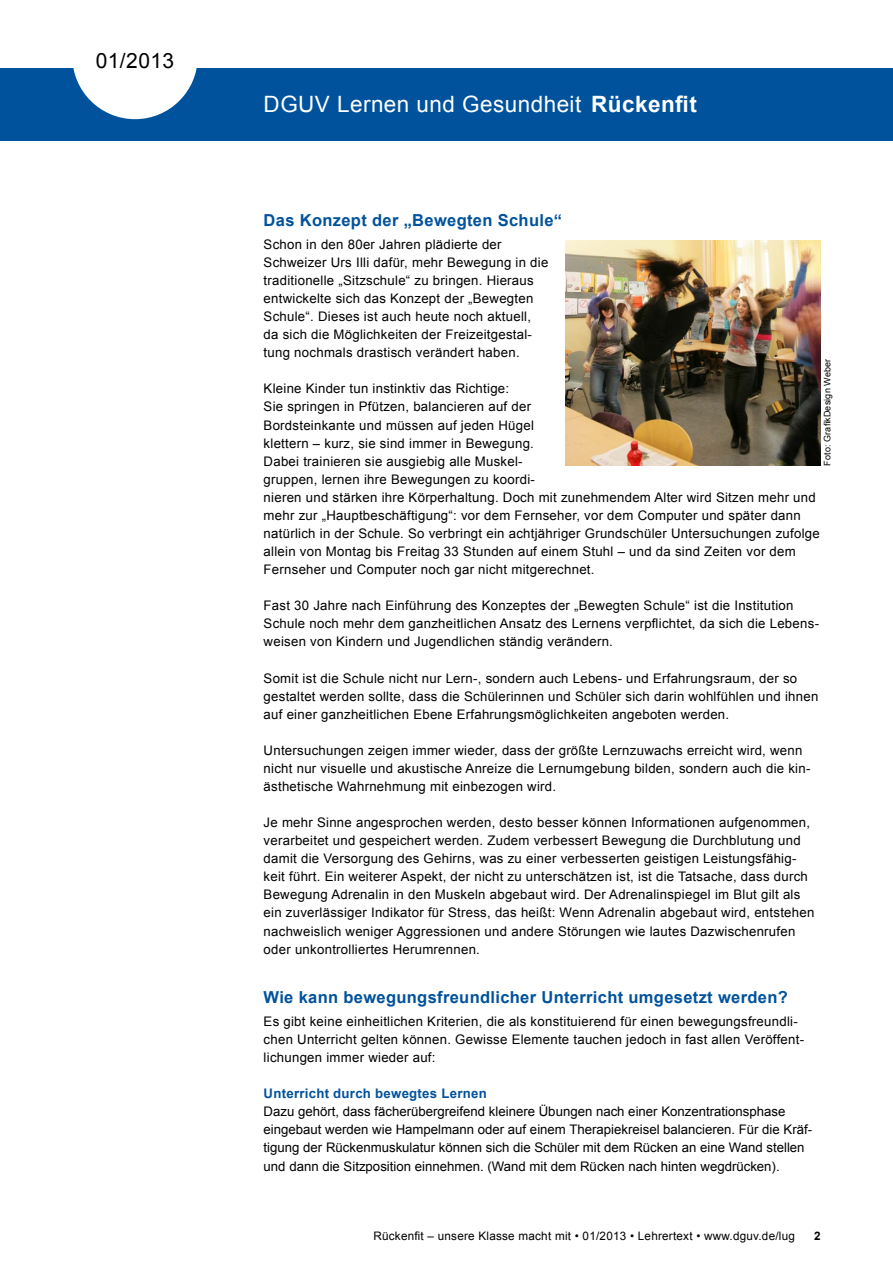
<style>
.page{position:relative;width:893px;height:1263px;background:#fff}
.page>*{position:absolute;margin:0;border:0;box-sizing:border-box;transform-origin:0 0}
.t1{font:22.5px "Arial";letter-spacing:.02em;color:#fff}
.t2{font:21px "Arial";letter-spacing:.02em;color:#000}
.t3{font:700 16.5px "Arial";letter-spacing:.02em;color:#00529c}
.t4{font:13.2px/18px "Arial";letter-spacing:.02em;color:#000}
.t5{font:13.2px/18px "Arial";color:#000}
.t6{font:700 13.2px "Arial";letter-spacing:.02em;color:#00529c}
.t7{font:11.7px "Arial";letter-spacing:.02em;color:#000}
.t8{font:700 11.7px "Arial";color:#000}
.t9{font:9px "Arial";letter-spacing:.015em;color:#000}
.s1{font-weight:700}
</style>
<div class="page">
<div style="left:0;top:68px;width:893px;height:72px;background:#00529c"></div>
<svg style="left:73px;top:68px;width:124px;height:51px"></svg>
<img style="left:566px;top:240px;width:255px;height:226px">
<h2 class="t2" style="left:96px;top:47px;width:80px">01/2013</h2>
<h1 class="t1" style="left:264px;top:89px;width:435px">DGUV Lernen und Gesundheit <span class="s1">Rückenfit</span></h1>
<p class="t3" style="left:264px;top:209px;width:300px">Das Konzept der „Bewegten Schule“</p>
<p class="t4" style="left:264px;top:235px;width:286px">Schon in den 80er Jahren plädierte der Schweizer Urs Illi dafür, mehr Bewegung in die traditionelle „Sitzschule“ zu bringen. Hieraus entwickelte sich das Konzept der „Bewegten Schule“. Dieses ist auch heute noch aktuell, da sich die Möglichkeiten der Freizeitgestal&shy;tung nochmals drastisch verändert haben.</p>
<p class="t4" style="left:264px;top:380px;width:558px">Kleine Kinder tun instinktiv das Richtige:<br>Sie springen in Pfützen, balancieren auf der<br>Bordsteinkante und müssen auf jeden Hügel<br>klettern – kurz, sie sind immer in Bewegung.<br>Dabei trainieren sie ausgiebig alle Muskel-<br>gruppen, lernen ihre Bewegungen zu koordi-<br>nieren und stärken ihre Körperhaltung. Doch mit zunehmendem Alter wird Sitzen mehr und mehr zur „Hauptbeschäftigung“: vor dem Fernseher, vor dem Computer und später dann natürlich in der Schule. So verbringt ein achtjähriger Grundschüler Untersuchungen zufolge allein von Montag bis Freitag 33 Stunden auf einem Stuhl – und da sind Zeiten vor dem Fernseher und Computer noch gar nicht mitgerechnet.</p>
<p class="t4" style="left:264px;top:597px;width:557px">Fast 30 Jahre nach Einführung des Konzeptes der „Bewegten Schule“ ist die Institution<br>Schule noch mehr dem ganzheitlichen Ansatz des Lernens verpflichtet, da sich die Lebens&shy;weisen von Kindern und Jugendlichen ständig verändern.</p>
<p class="t4" style="left:264px;top:669px;width:556px">Somit ist die Schule nicht nur Lern-, sondern auch Lebens- und Erfahrungsraum, der so gestaltet werden sollte, dass die Schülerinnen und Schüler sich darin wohlfühlen und ihnen auf einer ganzheitlichen Ebene Erfahrungsmöglichkeiten angeboten werden.</p>
<p class="t4" style="left:264px;top:741px;width:548px">Untersuchungen zeigen immer wieder, dass der größte Lernzuwachs erreicht wird, wenn nicht nur visuelle und akustische Anreize die Lernumgebung bilden, sondern auch die kin&shy;ästhetische Wahrnehmung mit einbezogen wird.</p>
<p class="t4" style="left:264px;top:814px;width:552px">Je mehr Sinne angesprochen werden, desto besser können Informationen aufgenommen, verarbeitet und gespeichert werden. Zudem verbessert Bewegung die Durchblutung und damit die Versorgung des Gehirns, was zu einer verbesserten geistigen Leistungsfähig&shy;keit führt. Ein weiterer Aspekt, der nicht zu unterschätzen ist, ist die Tatsache, dass durch Bewegung Adrenalin in den Muskeln abgebaut wird. Der Adrenalinspiegel im Blut gilt als ein zuverlässiger Indikator für Stress, das heißt: Wenn Adrenalin abgebaut wird, entstehen nachweislich weniger Aggressionen und andere Störungen wie lautes Dazwischenrufen oder unkontrolliertes Herumrennen.</p>
<p class="t3" style="left:264px;top:986px;width:526px">Wie kann bewegungsfreundlicher Unterricht umgesetzt werden?</p>
<p class="t4" style="left:264px;top:1012px;width:542px">Es gibt keine einheitlichen Kriterien, die als konstituierend für einen bewegungsfreundli&shy;chen Unterricht gelten können. Gewisse Elemente tauchen jedoch in fast allen Veröffent&shy;lichungen immer wieder auf:</p>
<p class="t6" style="left:264px;top:1085px;width:225px">Unterricht durch bewegtes Lernen</p>
<p class="t5" style="left:264px;top:1103px;width:550px">Dazu gehört, dass fächerübergreifend kleinere Übungen nach einer Konzentrationsphase eingebaut werden wie Hampelmann oder auf einem Therapiekreisel balancieren. Für die Kräf&shy;tigung der Rückenmuskulatur können sich die Schüler mit dem Rücken an eine Wand stellen und dann die Sitzposition einnehmen. (Wand mit dem Rücken nach hinten wegdrücken).</p>
<p class="t9" style="left:821px;top:466px;width:108px;rotate:-90deg">Foto: GrafikDesign Weber</p>
<p class="t7" style="left:373px;top:1228px;width:423px">Rückenfit – unsere Klasse macht mit • 01/2013 • Lehrertext • www.dguv.de/lug</p>
<p class="t8" style="left:814px;top:1228px;width:8px">2</p>
</div>
